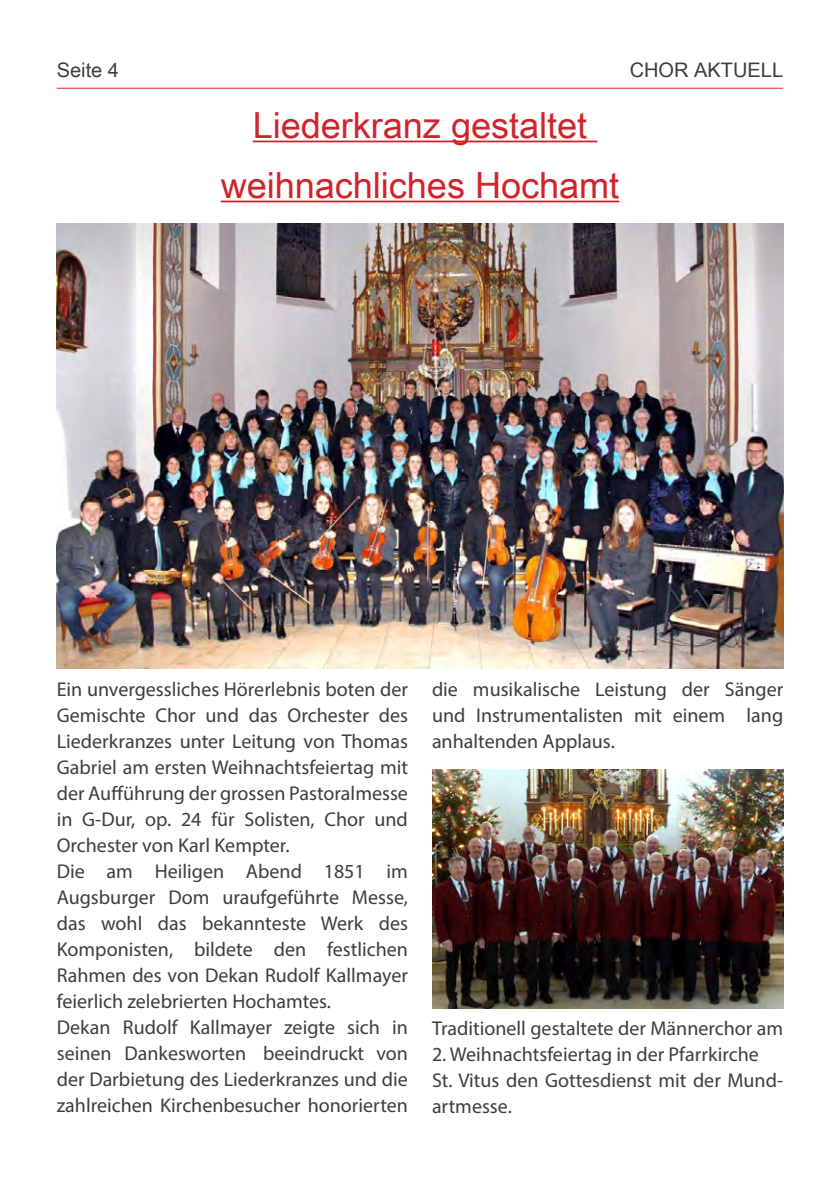
<style>
.page{position:relative;width:840px;height:1191px;background:#fff}
.page>*{position:absolute;margin:0;border:0;box-sizing:border-box;transform-origin:0 0}
.t1{font:36px "Arial Unicode MS";color:#d1232a}
.t2{font:20px/26px "Myriad Pro";color:#3e3e3f;text-align:justify}
.t3{font:20px "Arial Unicode MS";color:#3e3e3f}
</style>
<div class="page">
<hr style="left:57px;top:88px;width:725px;height:1px;background:#d1232a">
<hr style="left:252px;top:141px;width:345px;height:1px;background:#d1232a">
<hr style="left:220px;top:201px;width:399px;height:1px;background:#d1232a">
<img style="left:57px;top:223px;width:725px;height:445px">
<img style="left:432px;top:769px;width:350px;height:239px">
<p class="t3" style="left:57px;top:56px;width:64px">Seite 4</p>
<p class="t3" style="left:629px;top:56px;width:155px">CHOR AKTUELL</p>
<p class="t1" style="left:252px;top:99px;width:336px">Liederkranz gestaltet</p>
<p class="t1" style="left:220px;top:159px;width:400px">weihnachliches Hochamt</p>
<p class="t2" style="left:57px;top:676px;width:352px">Ein unvergessliches Hörerlebnis boten der Gemischte Chor und das Orchester des Liederkranzes unter Leitung von Thomas Gabriel am ersten Weihnachtsfeiertag mit der Aufführung der grossen Pastoralmesse in G-Dur, op. 24 für Solisten, Chor und Orchester von Karl Kempter.</p>
<p class="t2" style="left:57px;top:858px;width:352px">Die am Heiligen Abend 1851 im Augsburger Dom uraufgeführte Messe, das wohl das bekannteste Werk des Komponisten, bildete den festlichen Rahmen des von Dekan Rudolf Kallmayer feierlich zelebrierten Hochamtes.</p>
<p class="t2" style="left:57px;top:1014px;width:352px">Dekan Rudolf Kallmayer zeigte sich in seinen Dankesworten beeindruckt von der Darbietung des Liederkranzes und die zahlreichen Kirchenbesucher honorierten</p>
<p class="t2" style="left:432px;top:676px;width:352px">die musikalische Leistung der Sänger und Instrumentalisten mit einem lang anhaltenden Applaus.</p>
<p class="t2" style="left:432px;top:1015px;width:352px">Traditionell gestaltete der Männerchor am</p>
<p class="t2" style="left:432px;top:1041px;width:328px">2. Weihnachtsfeiertag in der Pfarrkirche</p>
<p class="t2" style="left:432px;top:1067px;width:352px">St. Vitus den Gottesdienst mit der Mund&shy;artmesse.</p>
</div>
